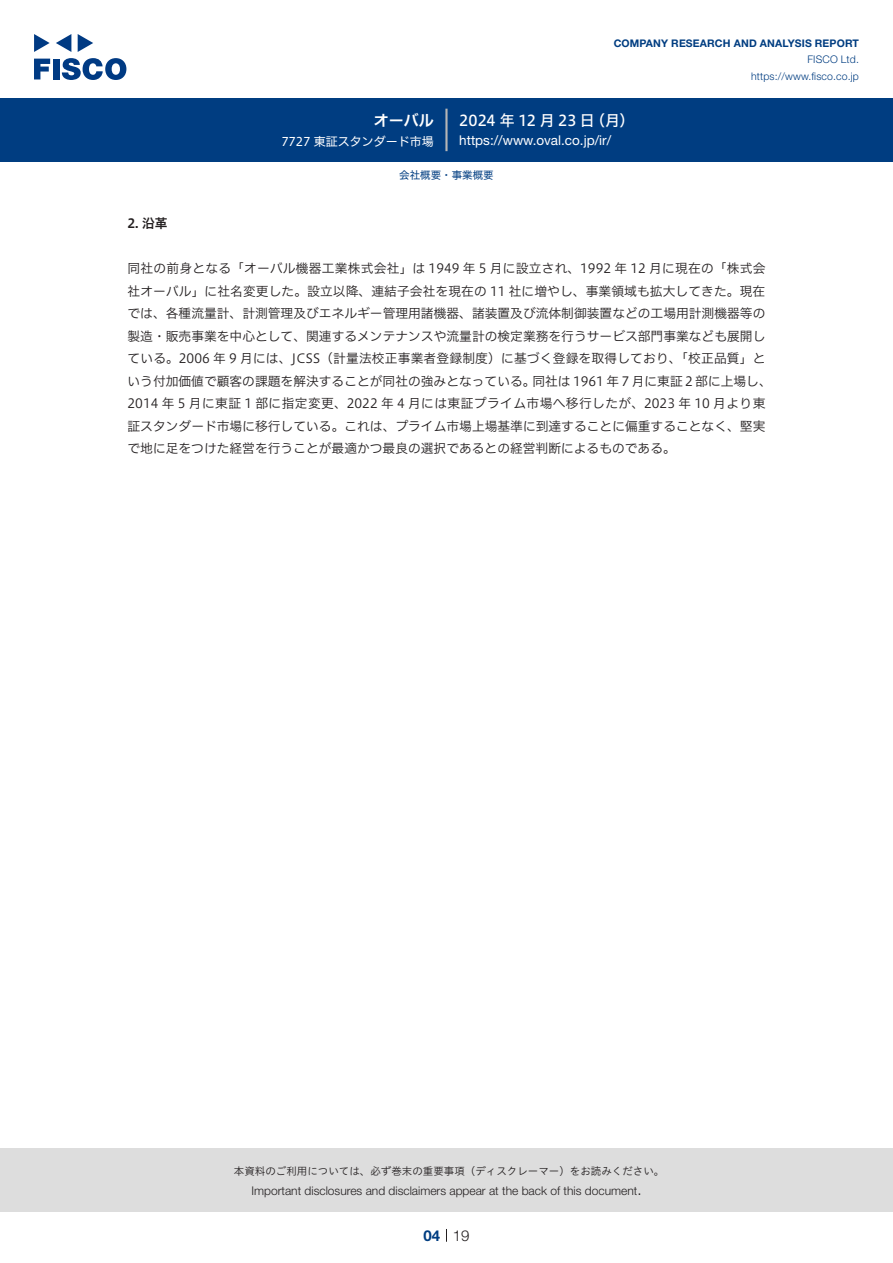
<style>
.page{position:relative;width:893px;height:1263px;background:#fff}
.page>*{position:absolute;margin:0;border:0;box-sizing:border-box;transform-origin:0 0}
.t1{font:15px "Hiragino UD Sans F Std N W5";letter-spacing:.005em;color:#fff}
.t2{font:15px "Hiragino UD Sans F Std N W6";color:#fff}
.t3{font:300 15px "Helvetica Neue LT Std";color:#231f20}
.t4{font:700 15px "Helvetica Neue LT Std";color:#003d81}
.t5{font:13.5px "Helvetica Neue LT Std";color:#fff}
.本文{font:12.75px/22.5px "Hiragino UD Sans F Std N W3";color:#231f20}
.小タイトル{font:12.75px "Hiragino UD Sans F Std N W6";color:#231f20}
.t6{font:300 12px "Helvetica Neue LT Std";color:#231f20}
.t7{font:12px "Hiragino UD Sans F Std N W4";color:#fff}
.t8{font:10.5px "Hiragino UD Sans Std W3";color:#231f20}
.t9{font:700 10.5px "Helvetica Neue LT Std";letter-spacing:.015em;color:#003d81}
.t10{font:300 10.5px/16.5px "Helvetica Neue LT Std";letter-spacing:.015em;color:#003d81;text-align:right}
.ヘッダー{font:10.5px "Hiragino UD Sans F Std N W4";color:#003d81}
</style>
<div class="page">
<div style="left:0;top:1148px;width:893px;height:64px;background:#ddd"></div>
<svg style="left:34px;top:59px;width:16px;height:20px"></svg>
<div style="left:53px;top:59px;width:6px;height:20px;background:#003a83"></div>
<svg style="left:62px;top:58px;width:64px;height:22px"></svg>
<svg style="left:34px;top:34px;width:16px;height:18px"></svg>
<svg style="left:78px;top:34px;width:15px;height:18px"></svg>
<svg style="left:56px;top:34px;width:15px;height:18px"></svg>
<div style="left:0;top:98px;width:893px;height:64px;background:#003d81"></div>
<hr style="left:445px;top:109px;width:3px;height:42px;background:#b5b5b6">
<svg style="left:446px;top:1229px;width:1px;height:13px"></svg>
<p class="t2" style="left:374px;top:109px;width:62px">オーバル</p>
<p class="t7" style="left:281px;top:132px;width:154px">7727 東証スタンダード市場</p>
<p class="t9" style="left:614px;top:37px;width:247px">COMPANY RESEARCH AND ANALYSIS REPORT</p>
<p class="t10" style="left:751px;top:51px;width:109px">FISCO Ltd. https://www.fisco.co j p.</p>
<p class="t1" style="left:590px;top:109px;width:46px">（月(</p>
<p class="t1" style="left:459px;top:109px;width:137px">2024 年 12 月23 日</p>
<p class="t5" style="left:459px;top:132px;width:153px">https://www.oval. c o j p. /i r/</p>
<p class="ヘッダー" style="left:399px;top:167px;width:96px">会社概要・事業概要</p>
<p class="小タイトル" style="left:128px;top:214px;width:42px">2. 沿革</p>
<p class="本文" style="left:128px;top:256px;width:639px">同社の前身となる「オーバル機器工業株式会社」は 1949 年 5 月に設立され、1992 年 12 月に現在の「株式会</p>
<p class="本文" style="left:128px;top:279px;width:639px">社オーバル」に社名変更した。設立以降、連結子会社を現在の 11 社に増やし、事業領域も拡大してきた。現在</p>
<p class="本文" style="left:128px;top:301px;width:639px">では、各種流量計、計測管理及びエネルギー管理用諸機器、諸装置及び流体制御装置などの工場用計測機器等の</p>
<p class="本文" style="left:128px;top:324px;width:639px">製造・販売事業を中心として、関連するメンテナンスや流量計の検定業務を行うサービス部門事業なども展開し</p>
<p class="本文" style="left:128px;top:346px;width:639px">ている。2006 年 9 月には、JCSS（計量法校正事業者登録制度）に基づく登録を取得しており、「校正品質」と</p>
<p class="本文" style="left:532px;top:369px;width:241px">同社は 1961 年 7 月に東証 2 部に上場し、</p>
<p class="本文" style="left:128px;top:369px;width:639px">いう付加価値で顧客の課題を解決することが同社の強みとなっている。<br>2014 年 5 月に東証 1 部に指定変更、2022 年 4 月には東証プライム市場へ移行したが、2023 年 10 月より東証スタンダード市場に移行している。これは、プライム市場上場基準に到達することに偏重することなく、堅実で地に足をつけた経営を行うことが最適かつ最良の選択であるとの経営判断によるものである。</p>
<p class="t8" style="left:234px;top:1163px;width:432px">本資料のご利用については、必ず巻末の重要事項（ディスクレーマー）をお読みください。</p>
<p class="t3" style="left:637px;top:1180px;width:6px">.</p>
<p class="t6" style="left:251px;top:1183px;width:387px">Important disclosures and disclaimers appear at the back of this document</p>
<p class="t4" style="left:423px;top:1226px;width:18px">04</p>
<p class="t3" style="left:453px;top:1226px;width:18px">19</p>
</div>
